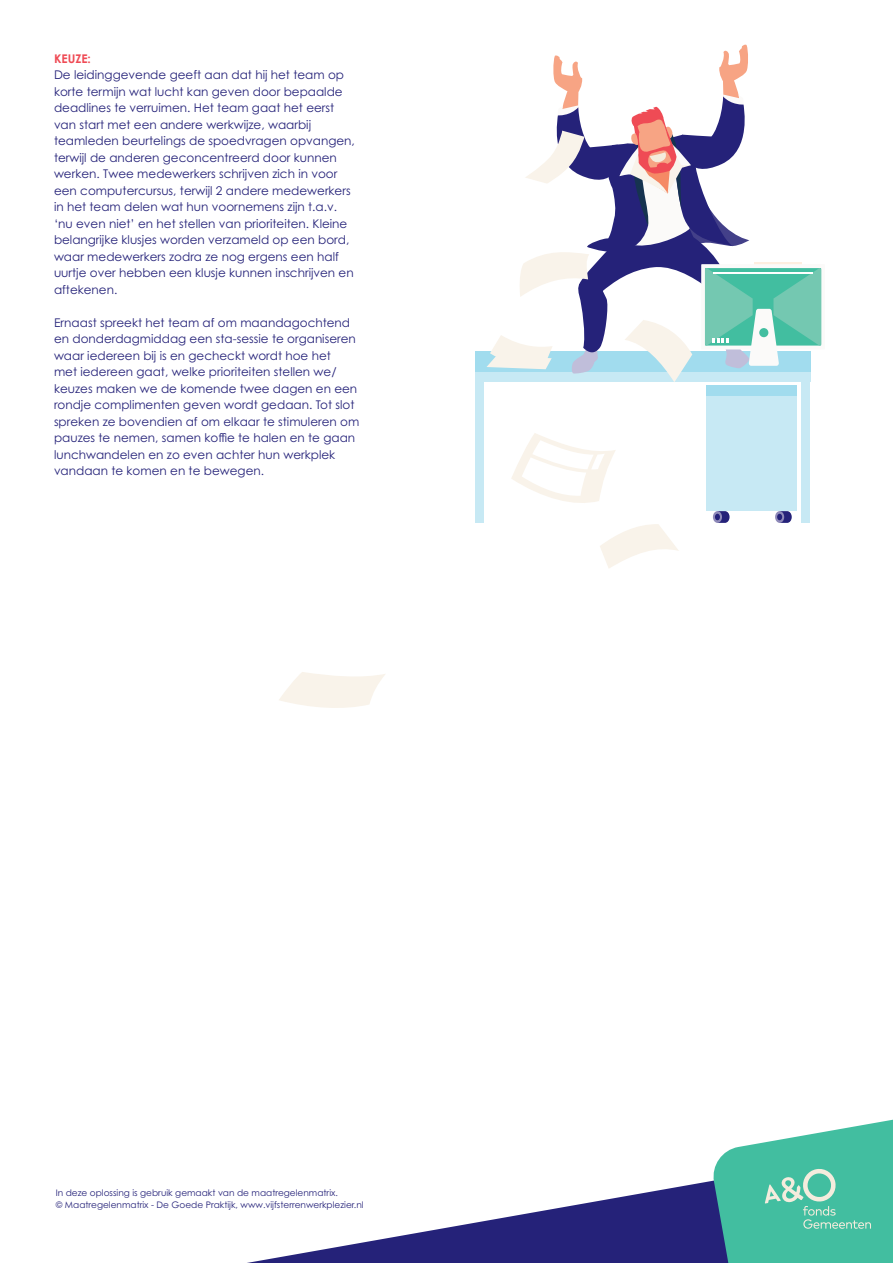
<style>
.page{position:relative;width:893px;height:1263px;background:#fff}
.page>*{position:absolute;margin:0;border:0;box-sizing:border-box;transform-origin:0 0}
.t1{font:12px/16.5px "Century Gothic Pro";color:#252279}
.t2{font:700 12px "Century Gothic Pro";color:#ef4b55}
.t3{font:9px/12px "Century Gothic Pro";color:#252279}
</style>
<div class="page">
<svg style="left:247px;top:1181px;width:464px;height:82px"></svg>
<svg style="left:711px;top:1119px;width:182px;height:144px;background:#5fc2ad"></svg>
<div style="left:713px;top:511px;width:9px;height:12px;background:#8f8ab9;border-radius:50%"></div>
<svg style="left:715px;top:510px;width:14px;height:13px"></svg>
<div style="left:775px;top:511px;width:9px;height:12px;background:#8f8ab9;border-radius:50%"></div>
<svg style="left:777px;top:510px;width:15px;height:13px"></svg>
<div style="left:706px;top:385px;width:91px;height:125px;background:#c7e9f4"></div>
<div style="left:706px;top:385px;width:91px;height:11px;background:#a1dcee"></div>
<div style="left:802px;top:372px;width:8px;height:151px;background:#c7e9f4"></div>
<div style="left:475px;top:372px;width:9px;height:151px;background:#c7e9f4"></div>
<div style="left:475px;top:352px;width:335px;height:20px;background:#a1dcee"></div>
<svg style="left:701px;top:264px;width:124px;height:85px"></svg>
<svg style="left:279px;top:672px;width:106px;height:36px"></svg>
<svg style="left:511px;top:433px;width:105px;height:70px"></svg>
<svg style="left:600px;top:524px;width:79px;height:44px"></svg>
<svg style="left:486px;top:44px;width:335px;height:338px"></svg>
<p class="t2" style="left:54px;top:51px;width:38px">KEUZE:</p>
<p class="t1" style="left:54px;top:67px;width:302px">De leidinggevende geeft aan dat hij het team op korte termijn wat lucht kan geven door bepaalde deadlines te verruimen. Het team gaat het eerst van start met een andere werkwijze, waarbij teamleden beurtelings de spoedvragen opvangen, terwijl de anderen geconcentreerd door kunnen werken. Twee medewerkers schrijven zich in voor een computercursus, terwijl 2 andere medewerkers in het team delen wat hun voornemens zijn t.a.v. ‘nu even niet’ en het stellen van prioriteiten. Kleine belangrijke klusjes worden verzameld op een bord, waar medewerkers zodra ze nog ergens een half uurtje over hebben een klusje kunnen inschrijven en aftekenen.</p>
<p class="t1" style="left:54px;top:314px;width:307px">Ernaast spreekt het team af om maandagochtend en donderdagmiddag een sta-sessie te organiseren waar iedereen bij is en gecheckt wordt hoe het<br>met iedereen gaat, welke prioriteiten stellen we/ keuzes maken we de komende twee dagen en een rondje complimenten geven wordt gedaan. Tot slot spreken ze bovendien af om elkaar te stimuleren om pauzes te nemen, samen koffie te halen en te gaan lunchwandelen en zo even achter hun werkplek vandaan te komen en te bewegen.</p>
<p class="t3" style="left:56px;top:1187px;width:310px">In deze oplossing is gebruik gemaakt van de maatregelenmatrix.<br>© Maatregelenmatrix - De Goede Praktijk, www.vijfsterrenwerkplezier.nl</p>
</div>
